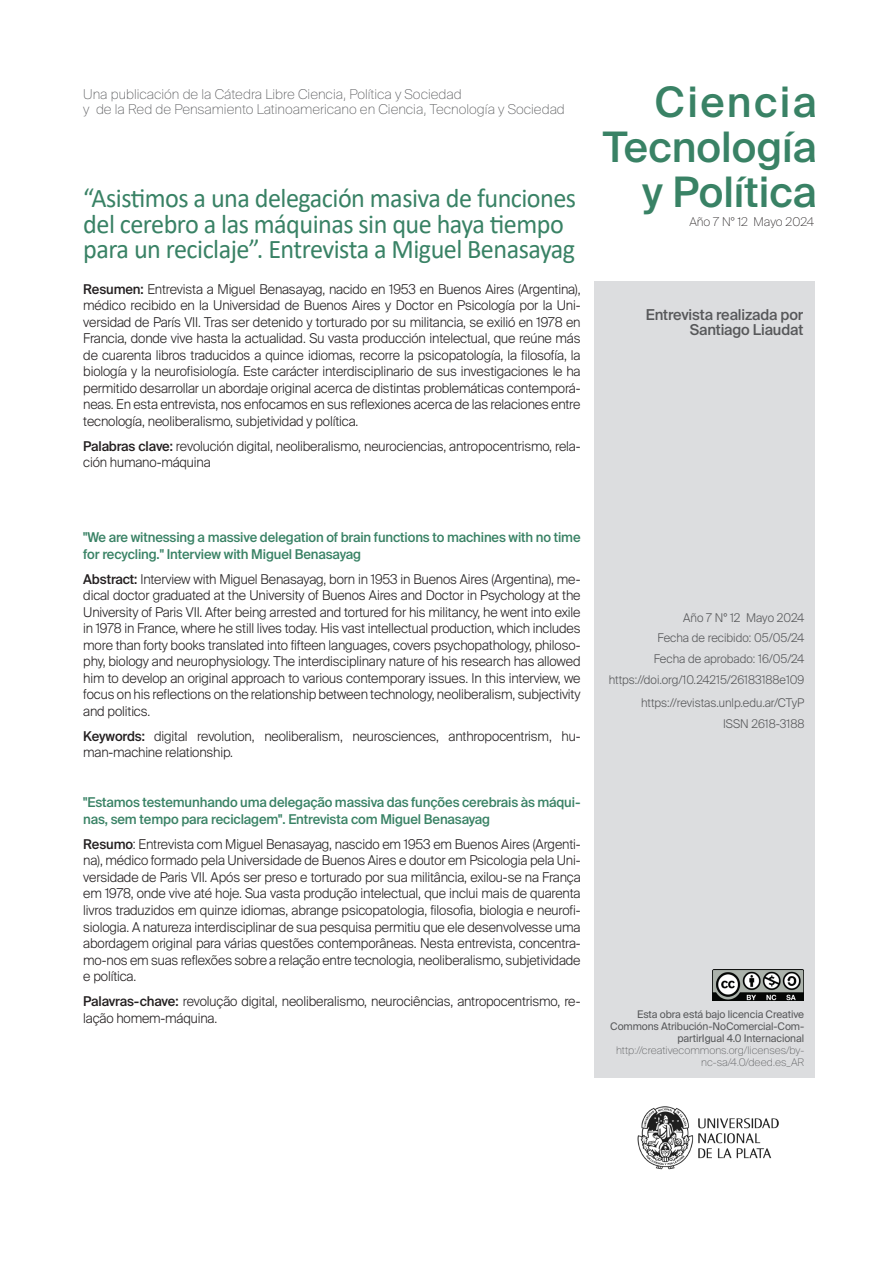
<style>
.page{position:relative;width:893px;height:1263px;background:#fff}
.page>*{position:absolute;margin:0;border:0;box-sizing:border-box;transform-origin:0 0}
.t1{font:500 42px/45px "Suisse Intl";color:#398265;text-align:right}
.t2{font:27px/25.5px "Calibri";letter-spacing:-.02em;color:#398265}
.t3{font:500 15px/15px "Suisse Intl";letter-spacing:-.01em;color:#57585a;text-align:right}
.t4{font:300 13.5px/16.5px "Suisse Intl";letter-spacing:-.01em;color:#231f20;text-align:justify}
.t5{font:500 13.5px/16.5px "Suisse Intl";letter-spacing:-.01em;color:#398265}
.t6{font:100 13.5px/15px "Suisse Intl";color:#57585a}
.t7{font:300 12px/20.5px "Suisse Intl";color:#57585a;text-align:right}
.t8{font:100 12px "Suisse Intl";color:#231f20}
.t9{font:10.5px/12px "Suisse Intl";letter-spacing:-.01em;color:#57585a;text-align:right}
.t10{font:100 10.5px/12px "Suisse Intl";color:#57585a;text-align:right}
.s1{font-weight:500}
</style>
<div class="page">
<div style="left:594px;top:281px;width:221px;height:797px;background:#dcdddf"></div>
<img style="left:638px;top:1106px;width:141px;height:63px">
<img style="left:712px;top:969px;width:92px;height:31px">
<p class="t6" style="left:83px;top:86px;width:483px">Una publicación de la Cátedra Libre Ciencia, Política y Sociedad<br>y de la Red de Pensamiento Latinoamericano en Ciencia, Tecnología y Sociedad</p>
<h1 class="t1" style="left:603px;top:80px;width:215px">Ciencia<br>Tecnología y Política</h1>
<p class="t8" style="left:689px;top:215px;width:126px">Año 7 N° 12 Mayo 2024</p>
<h2 class="t2" style="left:83px;top:185px;width:494px">“Asistimos a una delegación masiva de funciones del cerebro a las máquinas sin que haya tiempo para un reciclaje”. Entrevista a Miguel Benasayag</h2>
<p class="t4" style="left:83px;top:281px;width:499px"><span class="s1">Resumen:</span> Entrevista a Miguel Benasayag, nacido en 1953 en Buenos Aires (Argentina), médico recibido en la Universidad de Buenos Aires y Doctor en Psicología por la Uni&shy;versidad de París VII. Tras ser detenido y torturado por su militancia, se exilió en 1978 en Francia, donde vive hasta la actualidad. Su vasta producción intelectual, que reúne más de cuarenta libros traducidos a quince idiomas, recorre la psicopatología, la filosofía, la biología y la neurofisiología. Este carácter interdisciplinario de sus investigaciones le ha permitido desarrollar un abordaje original acerca de distintas problemáticas contemporá&shy;neas. En esta entrevista, nos enfocamos en sus reflexiones acerca de las relaciones entre tecnología, neoliberalismo, subjetividad y política.</p>
<p class="t4" style="left:83px;top:438px;width:499px"><span class="s1">Palabras clave:</span> revolución digital, neoliberalismo, neurociencias, antropocentrismo, rela&shy;ción humano-máquina</p>
<p class="t5" style="left:83px;top:529px;width:499px">"We are witnessing a massive delegation of brain functions to machines with no time for recycling." Interview with Miguel Benasayag</p>
<p class="t4" style="left:83px;top:571px;width:499px"><span class="s1">Abstract:</span> Interview with Miguel Benasayag, born in 1953 in Buenos Aires (Argentina), me&shy;dical doctor graduated at the University of Buenos Aires and Doctor in Psychology at the University of Paris VII. After being arrested and tortured for his militancy, he went into exile in 1978 in France, where he still lives today. His vast intellectual production, which includes more than forty books translated into fifteen languages, covers psychopathology, philoso&shy;phy, biology and neurophysiology. The interdisciplinary nature of his research has allowed him to develop an original approach to various contemporary issues. In this interview, we focus on his reflections on the relationship between technology, neoliberalism, subjectivity and politics.</p>
<p class="t4" style="left:83px;top:728px;width:499px"><span class="s1">Keywords:</span> digital revolution, neoliberalism, neurosciences, anthropocentrism, hu&shy;man-machine relationship.</p>
<p class="t5" style="left:83px;top:794px;width:499px">"Estamos testemunhando uma delegação massiva das funções cerebrais às máqui&shy;nas, sem tempo para reciclagem". Entrevista com Miguel Benasayag</p>
<p class="t4" style="left:83px;top:836px;width:499px"><span class="s1">Resumo</span>: Entrevista com Miguel Benasayag, nascido em 1953 em Buenos Aires (Argenti&shy;na), médico formado pela Universidade de Buenos Aires e doutor em Psicologia pela Uni&shy;versidade de Paris VII. Após ser preso e torturado por sua militância, exilou-se na França em 1978, onde vive até hoje. Sua vasta produção intelectual, que inclui mais de quarenta livros traduzidos em quinze idiomas, abrange psicopatologia, filosofia, biologia e neurofi&shy;siologia. A natureza interdisciplinar de sua pesquisa permitiu que ele desenvolvesse uma abordagem original para várias questões contemporâneas. Nesta entrevista, concentra&shy;mo-nos em suas reflexões sobre a relação entre tecnologia, neoliberalismo, subjetividade e política.</p>
<p class="t4" style="left:83px;top:993px;width:499px"><span class="s1">Palavras-chave:</span> revolução digital, neoliberalismo, neurociências, antropocentrismo, re&shy;lação homem-máquina.</p>
<p class="t3" style="left:646px;top:307px;width:159px">Entrevista realizada por<br>Santiago Liaudat</p>
<p class="t7" style="left:609px;top:607px;width:197px">Año 7 N° 12 Mayo 2024<br>Fecha de recibido: 05/05/24<br>Fecha de aprobado: 16/05/24 https://doi.org/10.24215/26183188e109</p>
<p class="t7" style="left:641px;top:693px;width:165px">https://revistas.unlp.edu.ar/CTyP<br>ISSN 2618-3188</p>
<p class="t9" style="left:610px;top:1008px;width:195px">Esta obra está bajo licencia Creative<br>Commons Atribución-NoComercial-Com&shy;partirIgual 4.0 Internacional</p>
<p class="t10" style="left:616px;top:1044px;width:190px">http://creativecommons.org/licenses/by&shy;nc-sa/4.0/deed.es_AR</p>
</div>
